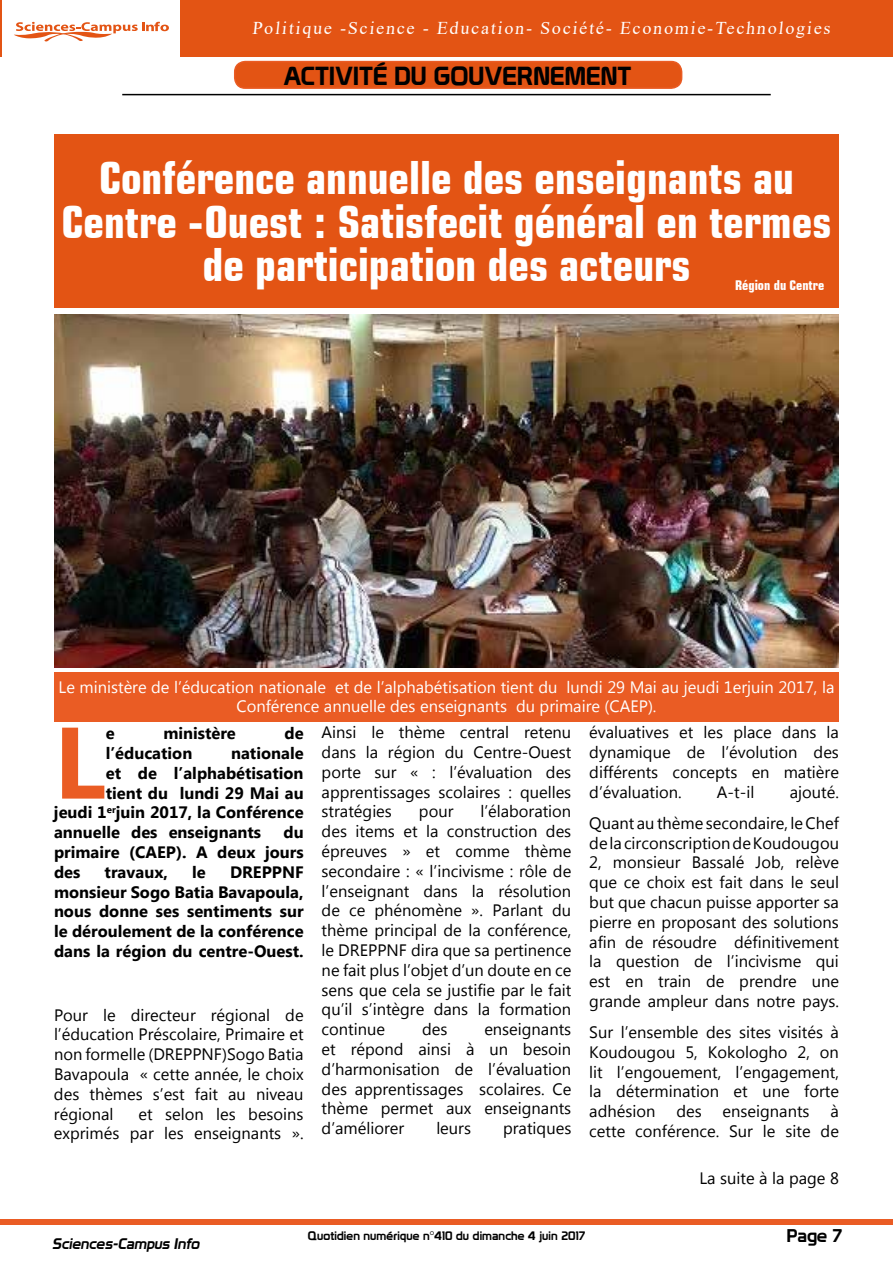
<style>
.page{position:relative;width:893px;height:1263px;background:#fff}
.page>*{position:absolute;margin:0;border:0;box-sizing:border-box;transform-origin:0 0}
.t1{font:700 101.4px "Myanmar Text";color:#ea5c24}
.t2{font:700 condensed 45px/43.5px "Square 721 BT";color:#fff;text-align:center}
.t3{font:25.5px "Prototype";color:#000}
.t4{font:18px "Times New Roman";color:#fff}
.t5{font:18px "Prototype";color:#000}
.t6{font:16.5px/19.8px "Myanmar Text";color:#000;text-align:justify}
.t7{font:700 16.5px/19.8px "Myanmar Text";color:#000;text-align:justify}
.t8{font:16.5px/19.8px "Myanmar Text";color:#fff;text-align:center}
.t9{font:italic 15px "Prototype";color:#000}
.t10{font:700 condensed 13.5px "Square 721 BT";color:#fff}
.t11{font:12px "Prototype";letter-spacing:.01em;color:#000}
</style>
<div class="page">
<div style="left:0;top:1219px;width:893px;height:6px;background:#ea5c24"></div>
<hr style="left:0;top:0;width:1px;height:56px;background:#e35414">
<svg style="left:14px;top:22px;width:155px;height:20px"></svg>
<div style="left:181px;top:0;width:712px;height:56px;background:#e35414"></div>
<hr style="left:122px;top:94px;width:649px;height:1px;background:#000">
<div style="left:235px;top:62px;width:447px;height:26px;background:#e35414;border-radius:10px"></div>
<div style="left:234px;top:61px;width:448px;height:28px;border:2px solid #ea5c24;border-radius:10px"></div>
<div style="left:54px;top:134px;width:785px;height:173px;background:#e35414"></div>
<img style="left:54px;top:314px;width:785px;height:354px">
<div style="left:54px;top:672px;width:785px;height:50px;background:#ea5c24"></div>
<p class="t4" style="left:252px;top:15px;width:582px">Politique -Science - Education- Société- Economie-Technologies</p>
<h3 class="t3" style="left:283px;top:61px;width:350px">ACTIVITÉ DU GOUVERNEMENT</h3>
<h2 class="t2" style="left:62px;top:156px;width:771px">Conférence annuelle des enseignants au<br>Centre -Ouest : Satisfecit général en termes de participation des acteurs</h2>
<p class="t10" style="left:735px;top:277px;width:91px">Région du Centre</p>
<p class="t8" style="left:59px;top:677px;width:777px">Le ministère de l’éducation nationale et de l’alphabétisation tient du lundi 29 Mai au jeudi 1erjuin 2017, la<br>Conférence annuelle des enseignants du primaire (CAEP).</p>
<h1 class="t1" style="left:54px;top:704px;width:53px">L</h1>
<p class="t7" style="left:106px;top:724px;width:10px">e</p>
<p class="t7" style="left:163px;top:724px;width:74px">ministère</p>
<p class="t7" style="left:284px;top:724px;width:21px">de</p>
<p class="t7" style="left:106px;top:743px;width:88px">l’éducation</p>
<p class="t7" style="left:231px;top:743px;width:74px">nationale</p>
<p class="t7" style="left:106px;top:763px;width:199px">et de l’alphabétisation</p>
<p class="t7" style="left:106px;top:783px;width:199px">tient du lundi 29 Mai au</p>
<p class="t7" style="left:54px;top:803px;width:251px">jeudi 1<sup>er</sup>juin 2017, la Conférence</p>
<p class="t7" style="left:54px;top:823px;width:209px">annuelle des enseignants</p>
<p class="t7" style="left:54px;top:823px;width:251px;text-indent:229px">du primaire (CAEP). A deux jours des</p>
<p class="t7" style="left:105px;top:862px;width:65px">travaux,</p>
<p class="t7" style="left:192px;top:862px;width:15px">le</p>
<p class="t7" style="left:54px;top:862px;width:251px;text-indent:176px">DREPPNF monsieur Sogo Batia Bavapoula, nous donne ses sentiments sur le déroulement de la conférence dans la région du centre-Ouest.</p>
<p class="t6" style="left:54px;top:1005px;width:251px">Pour le directeur régional de l’éducation Préscolaire, Primaire et non formelle (DREPPNF)Sogo Batia Bavapoula « cette année, le choix des thèmes s’est fait au niveau régional</p>
<p class="t6" style="left:54px;top:1104px;width:251px;text-align:right">et selon les besoins<br>exprimés par les enseignants ».</p>
<p class="t6" style="left:322px;top:723px;width:251px">Ainsi le thème central retenu dans la région du Centre-Ouest porte sur « : l’évaluation des apprentissages scolaires : quelles stratégies</p>
<p class="t6" style="left:322px;top:802px;width:251px;text-indent:159px">l’élaboration des items et la construction des épreuves » et comme thème secondaire : « l’incivisme : rôle de l’enseignant dans la résolution de ce phénomène ». Parlant du thème principal de la conférence, le DREPPNF dira que sa pertinence ne fait plus l’objet d’un doute en ce sens que cela se justifie par le fait qu’il s’intègre dans la formation continue</p>
<p class="t6" style="left:419px;top:802px;width:36px">pour</p>
<p class="t6" style="left:422px;top:1020px;width:27px">des</p>
<p class="t6" style="left:322px;top:1020px;width:251px;text-indent:163px">enseignants et répond ainsi à un besoin d’harmonisation de l’évaluation des apprentissages scolaires. Ce thème permet aux enseignants d’améliorer</p>
<p class="t6" style="left:436px;top:1119px;width:36px">leurs</p>
<p class="t6" style="left:503px;top:1119px;width:70px">pratiques</p>
<p class="t6" style="left:589px;top:723px;width:251px">évaluatives et les place dans la dynamique de l’évolution des différents concepts en matière d’évaluation.</p>
<p class="t6" style="left:589px;top:776px;width:251px;line-height:31px;text-align:right">ajouté.<br>Quant au thème secondaire, le Chef</p>
<p class="t6" style="left:589px;top:833px;width:251px">de la circonscription de Koudougou 2, monsieur Bassalé Job, relève que ce choix est fait dans le seul but que chacun puisse apporter sa pierre en proposant des solutions afin de résoudre définitivement la question de l’incivisme qui est en train de prendre une grande ampleur dans notre pays.</p>
<p class="t6" style="left:589px;top:1022px;width:251px">Sur l’ensemble des sites visités à Koudougou 5, Kokologho 2, on lit l’engouement, l’engagement, la détermination et une forte adhésion</p>
<p class="t6" style="left:717px;top:782px;width:39px">A-t-il</p>
<p class="t6" style="left:589px;top:1101px;width:251px;text-align:right">à<br>cette conférence. Sur le site de</p>
<p class="t6" style="left:676px;top:1101px;width:27px">des</p>
<p class="t6" style="left:723px;top:1101px;width:88px">enseignants</p>
<p class="t6" style="left:699px;top:1168px;width:141px">La suite à la page 8</p>
<p class="t9" style="left:52px;top:1234px;width:152px">Sciences-Campus Info</p>
<p class="t5" style="left:787px;top:1225px;width:57px">Page 7</p>
<p class="t11" style="left:308px;top:1228px;width:279px">Quotidien numérique n°410 du dimanche 4 juin 2017</p>
</div>
